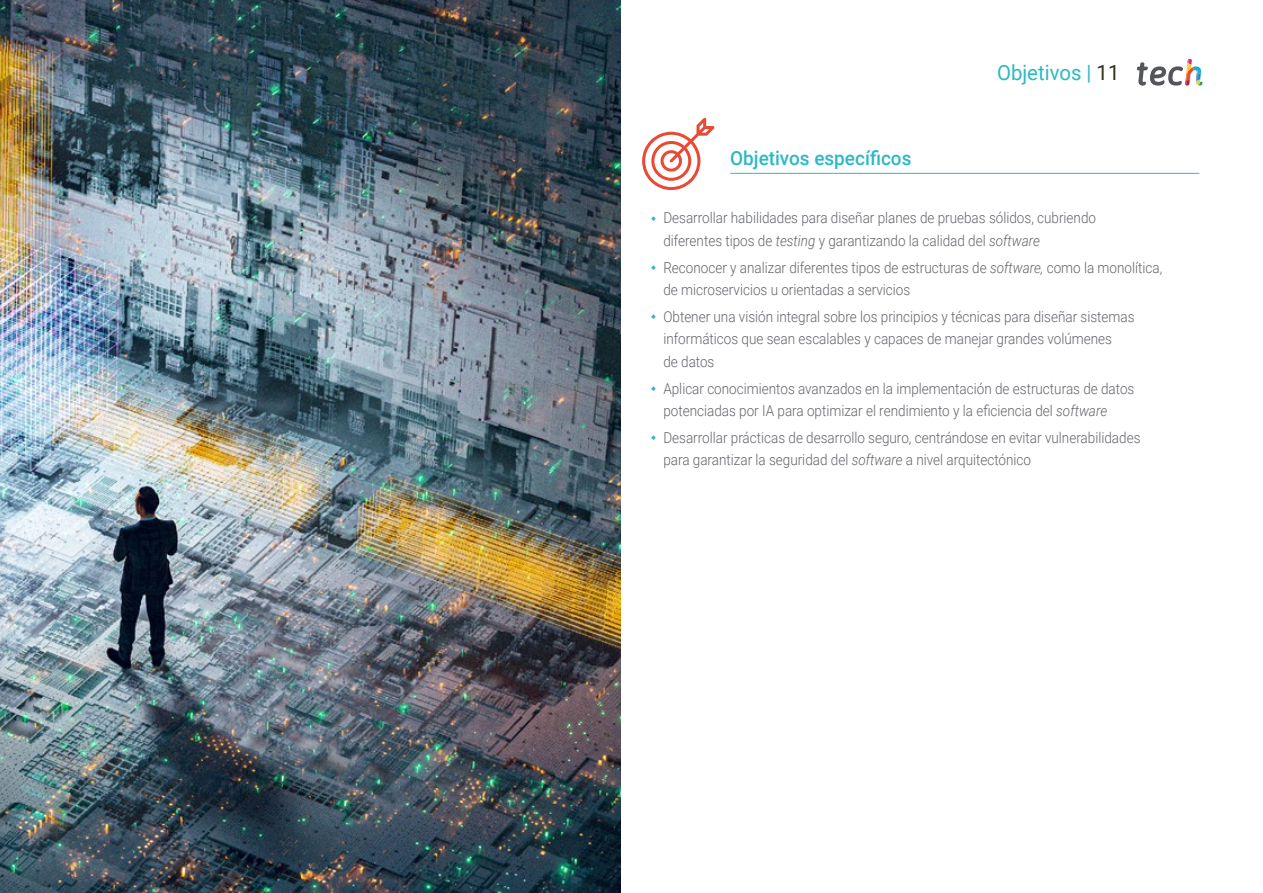
<style>
.page{position:relative;width:1263px;height:893px;background:#fff}
.page>*{position:absolute;margin:0;border:0;box-sizing:border-box;transform-origin:0 0}
.t1{font:21px "Roboto";color:#2db8c5}
.t2{font:500 19.5px "Roboto";color:#2db8c5}
.t3{font:300 15px/22.5px "Roboto";color:#61646a;scale:.9 1}
.s1{color:#312e20}
.s2{font-style:italic}
</style>
<div class="page">
<hr style="left:730px;top:173px;width:469px;height:1px;background:#2db8c5">
<svg style="left:642px;top:118px;width:72px;height:72px"></svg>
<img style="left:0;top:0;width:621px;height:893px">
<svg style="left:1137px;top:59px;width:65px;height:27px"></svg>
<h2 class="t2" style="left:730px;top:144px;width:183px">Objetivos específicos</h2>
<h1 class="t1" style="left:997px;top:57px;width:124px">Objetivos | <span class="s1">11</span></h1>
<p class="t3" style="left:663px;top:206px;width:482px">Desarrollar habilidades para diseñar planes de pruebas sólidos, cubriendo diferentes tipos de <span class="s2">testing</span> y garantizando la calidad del <span class="s2">software</span></p>
<p class="t3" style="left:663px;top:255px;width:556px">Reconocer y analizar diferentes tipos de estructuras de <span class="s2">software,</span> como la monolítica, de microservicios u orientadas a servicios</p>
<p class="t3" style="left:663px;top:305px;width:525px">Obtener una visión integral sobre los principios y técnicas para diseñar sistemas informáticos que sean escalables y capaces de manejar grandes volúmenes<br>de datos</p>
<p class="t3" style="left:663px;top:376px;width:525px">Aplicar conocimientos avanzados en la implementación de estructuras de datos potenciadas por IA para optimizar el rendimiento y la eficiencia del <span class="s2">software</span></p>
<p class="t3" style="left:663px;top:426px;width:532px">Desarrollar prácticas de desarrollo seguro, centrándose en evitar vulnerabilidades para garantizar la seguridad del <span class="s2">software</span> a nivel arquitectónico</p>
</div>
